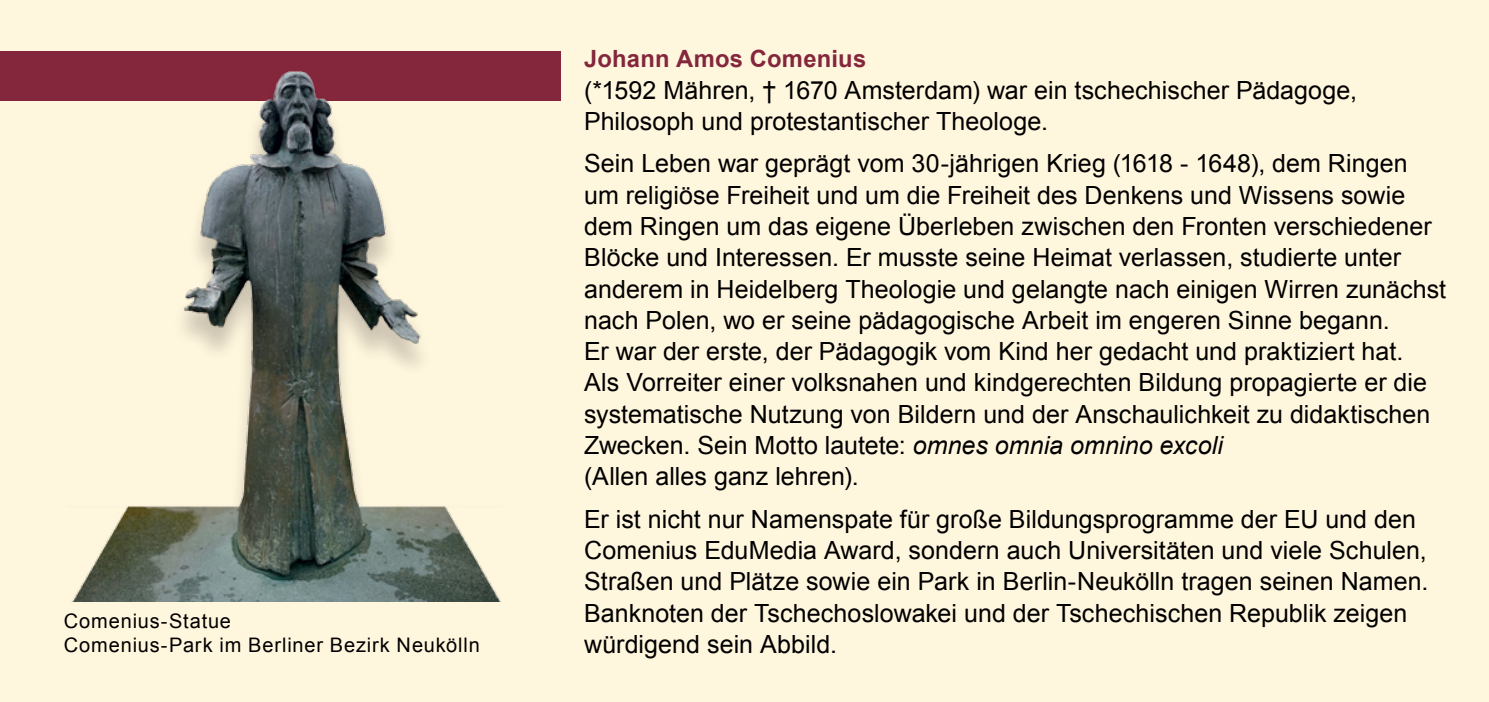
<style>
.page{position:relative;width:1489px;height:702px;background:#fff}
.page>*{position:absolute;margin:0;border:0;box-sizing:border-box;transform-origin:0 0}
.t1{font:25px/31.2px "Arial";letter-spacing:.005em;color:#000}
.t2{font:700 23.75px "Arial";letter-spacing:.01em;color:#84273c}
.t3{font:20px/24px "Arial";letter-spacing:.04em;color:#000}
.s1{font-style:italic}
</style>
<div class="page">
<div style="left:0;top:0;width:1488px;height:702px;background:#fff6de"></div>
<div style="left:0;top:51px;width:560px;height:49px;background:#84273c"></div>
<div style="left:54px;top:78px;width:465px;height:523px;background:#fff6de"></div>
<img style="left:64px;top:71px;width:444px;height:530px">
<p class="t3" style="left:64px;top:609px;width:417px">Comenius-Statue<br>Comenius-Park im Berliner Bezirk Neukölln</p>
<p class="t2" style="left:584px;top:43px;width:283px">Johann Amos Comenius</p>
<p class="t1" style="left:584px;top:75px;width:774px">(*1592 Mähren, † 1670 Amsterdam) war ein tschechischer Pädagoge,<br>Philosoph und protestantischer Theologe.</p>
<p class="t1" style="left:584px;top:148px;width:863px">Sein Leben war geprägt vom 30-jährigen Krieg (1618 - 1648), dem Ringen um religiöse Freiheit und um die Freiheit des Denkens und Wissens sowie dem Ringen um das eigene Überleben zwischen den Fronten verschiedener Blöcke und Interessen. Er musste seine Heimat verlassen, studierte unter anderem in Heidelberg Theologie und gelangte nach einigen Wirren zunächst nach Polen, wo er seine pädagogische Arbeit im engeren Sinne begann.<br>Er war der erste, der Pädagogik vom Kind her gedacht und praktiziert hat.<br>Als Vorreiter einer volksnahen und kindgerechten Bildung propagierte er die systematische Nutzung von Bildern und der Anschaulichkeit zu didaktischen Zwecken. Sein Motto lautete: <span class="s1">omnes omnia omnino excoli<br></span>(Allen alles ganz lehren).</p>
<p class="t1" style="left:584px;top:503px;width:845px">Er ist nicht nur Namenspate für große Bildungsprogramme der EU und den Comenius EduMedia Award, sondern auch Universitäten und viele Schulen, Straßen und Plätze sowie ein Park in Berlin-Neukölln tragen seinen Namen.<br>Banknoten der Tschechoslowakei und der Tschechischen Republik zeigen würdigend sein Abbild.</p>
</div>
